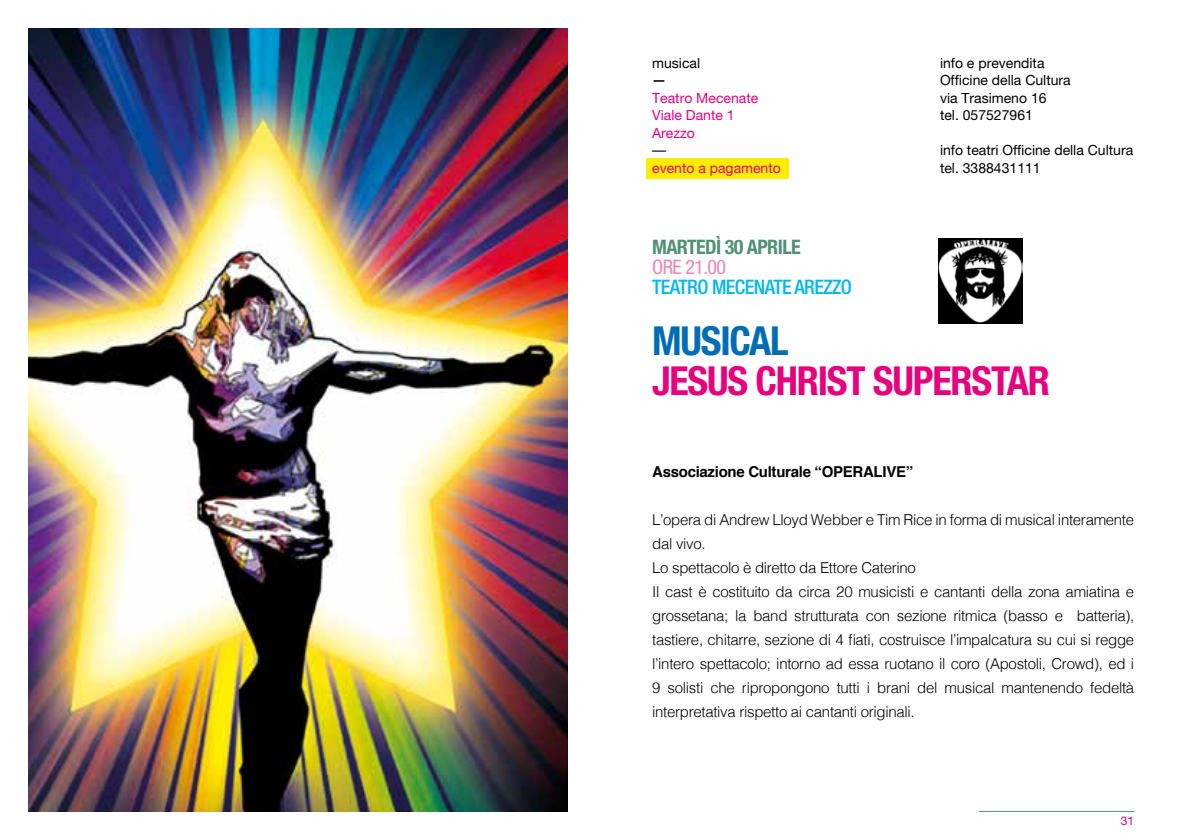
<style>
.page{position:relative;width:1191px;height:840px;background:#fff}
.page>*{position:absolute;margin:0;border:0;box-sizing:border-box;transform-origin:0 0}
.t1{font:700 condensed 40px "Helvetica Neue";letter-spacing:-.03em;color:#e6007d}
.t2{font:700 condensed 40px "Helvetica Neue";letter-spacing:-.03em;color:#006cb6}
.t3{font:500 condensed 20px "Helvetica Neue";letter-spacing:-.03em;color:#00b7ed}
.t4{font:700 condensed 20px "Helvetica Neue";letter-spacing:-.03em;color:#4f9175}
.t5{font:condensed 20px "Helvetica Neue";letter-spacing:-.03em;color:#ef84b2}
.t6{font:300 15px/24px "Helvetica";letter-spacing:-.02em;color:#000}
.t7{font:700 15px "Helvetica";letter-spacing:-.02em;color:#000}
.t8{font:14px/17.6px "Helvetica Neue";color:#000}
.t9{font:14px/17.6px "Helvetica Neue";color:#e6007d}
.t10{font:700 14px "Helvetica";color:#000}
.t11{font:12px "Helvetica Neue";color:#e6007d}
</style>
<div class="page">
<hr style="left:978px;top:810px;width:156px;height:1px;background:#4f9175">
<div style="left:646px;top:158px;width:142px;height:21px;background:#ffed00"></div>
<img style="left:28px;top:28px;width:539px;height:782px">
<img style="left:938px;top:238px;width:84px;height:85px">
<p class="t8" style="left:652px;top:54px;width:49px">musical</p>
<p class="t10" style="left:652px;top:69px;width:15px">—</p>
<p class="t9" style="left:652px;top:89px;width:108px">Teatro Mecenate<br>Viale Dante 1<br>Arezzo</p>
<p class="t8" style="left:652px;top:141px;width:15px">—</p>
<p class="t9" style="left:652px;top:159px;width:130px">evento a pagamento</p>
<h2 class="t4" style="left:652px;top:235px;width:150px">MARTEDÌ 30 APRILE</h2>
<h2 class="t5" style="left:652px;top:255px;width:75px">ORE 21.00</h2>
<h2 class="t3" style="left:652px;top:275px;width:201px">TEATRO MECENATE AREZZO</h2>
<p class="t8" style="left:940px;top:54px;width:132px">info e prevendita<br>Officine della Cultura via Trasimeno 16<br>tel. 057527961</p>
<p class="t8" style="left:940px;top:141px;width:195px">info teatri Officine della Cultura tel. 3388431111</p>
<h1 class="t2" style="left:652px;top:316px;width:138px">MUSICAL</h1>
<h1 class="t1" style="left:652px;top:356px;width:399px">JESUS CHRIST SUPERSTAR</h1>
<p class="t7" style="left:652px;top:459px;width:262px">Associazione Culturale “OPERALIVE”</p>
<p class="t6" style="left:652px;top:506px;width:483px">L’opera di Andrew Lloyd Webber e Tim Rice in forma di musical interamente dal vivo.<br>Lo spettacolo è diretto da Ettore Caterino<br>Il cast è costituito da circa 20 musicisti e cantanti della zona amiatina e grossetana; la band strutturata con sezione ritmica (basso e batteria), tastiere, chitarre, sezione di 4 fiati, costruisce l’impalcatura su cui si regge l’intero spettacolo; intorno ad essa ruotano il coro (Apostoli, Crowd), ed i 9 solisti che ripropongono tutti i brani del musical mantenendo fedeltà interpretativa rispetto ai cantanti originali.</p>
<p class="t11" style="left:1121px;top:813px;width:15px">31</p>
</div>
